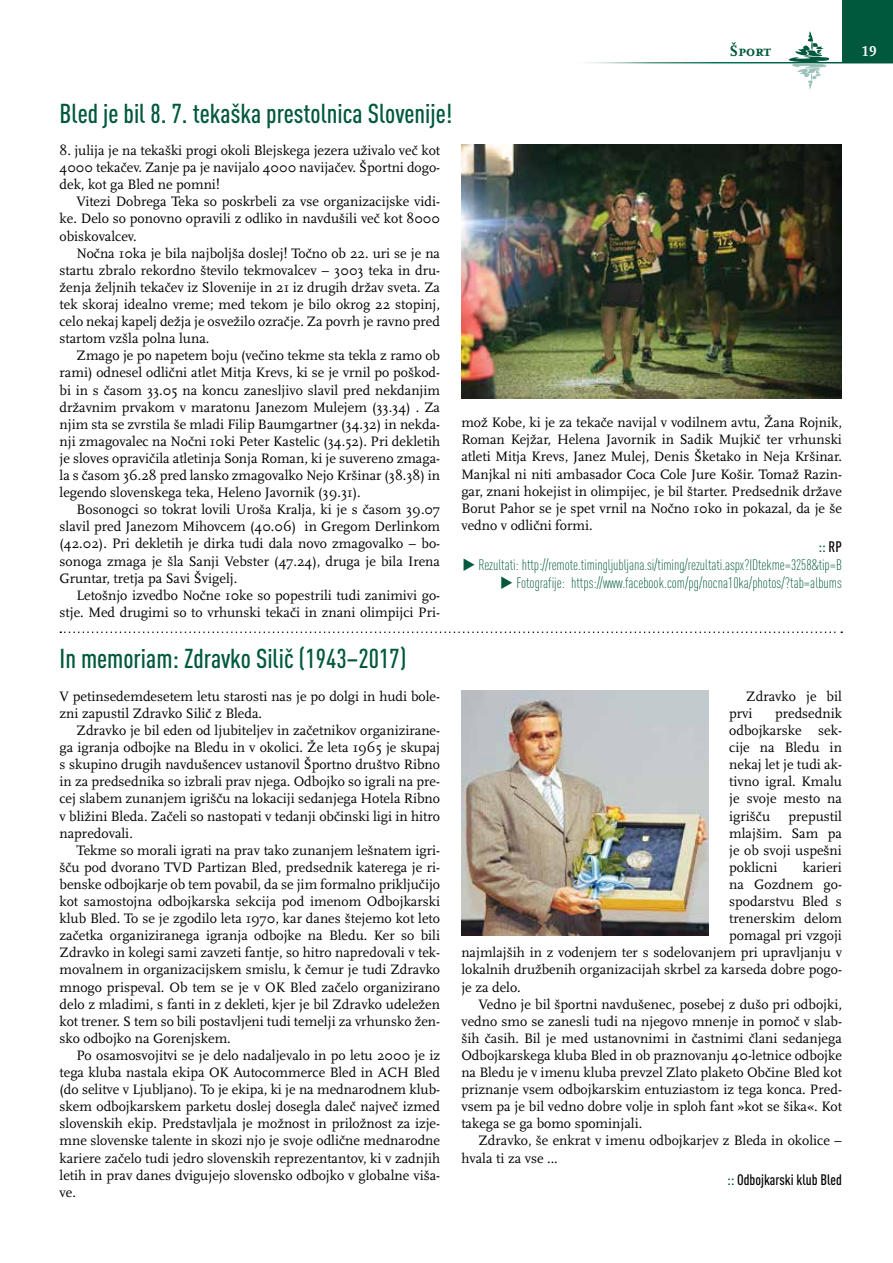
<style>
.page{position:relative;width:893px;height:1263px;background:#fff}
.page>*{position:absolute;margin:0;border:0;box-sizing:border-box;transform-origin:0 0}
.t1{font:500 condensed 27px "DIN Pro";color:#00583d}
.t2{font:700 15.75px "Scala Caps CE";color:#00583d}
.t3{font:300 condensed 15px/18px "DIN Pro";letter-spacing:-.005em;color:#00583d;text-align:right}
.t4{font:500 condensed 15px "DIN Pro";color:#000}
.t5{font:700 15px "Scala Caps CE";color:#fff}
.t6{font:14.25px/17.1px "Scala CE";color:#000;text-align:justify}
.s1{font-weight:500}
.s2{font-weight:500;color:#000}
.s3{color:#00583d}
</style>
<div class="page">
<div style="left:842px;top:0;width:51px;height:63px;background:#00583d"></div>
<hr style="left:563px;top:62px;width:330px;height:1px;background:#fff">
<svg style="left:787px;top:31px;width:43px;height:58px"></svg>
<img style="left:461px;top:145px;width:381px;height:253px">
<img style="left:461px;top:690px;width:247px;height:246px">
<svg style="left:60px;top:631px;width:782px;height:2px"></svg>
<p class="t2" style="left:730px;top:42px;width:43px">Šport</p>
<p class="t5" style="left:862px;top:43px;width:16px">19</p>
<h1 class="t1" style="left:60px;top:93px;width:394px">Bled je bil 8. 7. tekaška prestolnica Slovenije!</h1>
<p class="t6" style="left:60px;top:142px;width:382px">8. julija je na tekaški progi okoli Blejskega jezera uživalo več kot 4000 tekačev. Zanje pa je navijalo 4000 navijačev. Športni dogo&shy;dek, kot ga Bled ne pomni!</p>
<p class="t6" style="left:60px;top:193px;width:382px;text-indent:17px">Vitezi Dobrega Teka so poskrbeli za vse organizacijske vidi&shy;ke. Delo so ponovno opravili z odliko in navdušili več kot 8000 obiskovalcev.</p>
<p class="t6" style="left:60px;top:245px;width:382px;text-indent:17px">Nočna 10ka je bila najboljša doslej! Točno ob 22. uri se je na startu zbralo rekordno število tekmovalcev – 3003 teka in dru&shy;ženja željnih tekačev iz Slovenije in 21 iz drugih držav sveta. Za tek skoraj idealno vreme; med tekom je bilo okrog 22 stopinj, celo nekaj kapelj dežja je osvežilo ozračje. Za povrh je ravno pred startom vzšla polna luna.</p>
<p class="t6" style="left:60px;top:347px;width:382px;text-indent:17px">Zmago je po napetem boju (večino tekme sta tekla z ramo ob rami) odnesel odlični atlet Mitja Krevs, ki se je vrnil po poškod&shy;bi in s časom 33.05 na koncu zanesljivo slavil pred nekdanjim državnim prvakom v maratonu Janezom Mulejem (33.34) . Za njim sta se zvrstila še mladi Filip Baumgartner (34.32) in nekda&shy;nji zmagovalec na Nočni 10ki Peter Kastelic (34.52). Pri dekletih je sloves opravičila atletinja Sonja Roman, ki je suvereno zmaga&shy;la s časom 36.28 pred lansko zmagovalko Nejo Kršinar (38.38) in legendo slovenskega teka, Heleno Javornik (39.31).</p>
<p class="t6" style="left:60px;top:501px;width:382px;text-indent:17px">Bosonogci so tokrat lovili Uroša Kralja, ki je s časom 39.07 slavil pred Janezom Mihovcem (40.06) in Gregom Derlinkom (42.02). Pri dekletih je dirka tudi dala novo zmagovalko – bo&shy;sonoga zmaga je šla Sanji Vebster (47.24), druga je bila Irena Gruntar, tretja pa Savi Švigelj.</p>
<p class="t6" style="left:60px;top:587px;width:382px;text-align:right">Letošnjo izvedbo Nočne 10ke so popestrili tudi zanimivi go&shy;stje. Med drugimi so to vrhunski tekači in znani olimpijci Pri-</p>
<h1 class="t1" style="left:60px;top:639px;width:348px">In memoriam: Zdravko Silič (1943–2017)</h1>
<p class="t6" style="left:60px;top:688px;width:382px">V petinsedemdesetem letu starosti nas je po dolgi in hudi bole&shy;zni zapustil Zdravko Silič z Bleda.</p>
<p class="t6" style="left:60px;top:722px;width:382px;text-indent:17px">Zdravko je bil eden od ljubiteljev in začetnikov organizirane&shy;ga igranja odbojke na Bledu in v okolici. Že leta 1965 je skupaj s skupino drugih navdušencev ustanovil Športno društvo Ribno in za predsednika so izbrali prav njega. Odbojko so igrali na pre&shy;cej slabem zunanjem igrišču na lokaciji sedanjega Hotela Ribno v bližini Bleda. Začeli so nastopati v tedanji občinski ligi in hitro napredovali.</p>
<p class="t6" style="left:60px;top:842px;width:382px;text-indent:17px">Tekme so morali igrati na prav tako zunanjem lešnatem igri&shy;šču pod dvorano TVD Partizan Bled, predsednik katerega je ri&shy;benske odbojkarje ob tem povabil, da se jim formalno priključijo kot samostojna odbojkarska sekcija pod imenom Odbojkarski klub Bled. To se je zgodilo leta 1970, kar danes štejemo kot leto začetka organiziranega igranja odbojke na Bledu. Ker so bili Zdravko in kolegi sami zavzeti fantje, so hitro napredovali v tek&shy;movalnem in organizacijskem smislu, k čemur je tudi Zdravko mnogo prispeval. Ob tem se je v OK Bled začelo organizirano delo z mladimi, s fanti in z dekleti, kjer je bil Zdravko udeležen kot trener. S tem so bili postavljeni tudi temelji za vrhunsko žen&shy;sko odbojko na Gorenjskem.</p>
<p class="t6" style="left:60px;top:1047px;width:382px;text-indent:17px">Po osamosvojitvi se je delo nadaljevalo in po letu 2000 je iz tega kluba nastala ekipa OK Autocommerce Bled in ACH Bled (do selitve v Ljubljano). To je ekipa, ki je na mednarodnem klub&shy;skem odbojkarskem parketu doslej dosegla daleč največ izmed slovenskih ekip. Predstavljala je možnost in priložnost za izje&shy;mne slovenske talente in skozi njo je svoje odlične mednarodne kariere začelo tudi jedro slovenskih reprezentantov, ki v zadnjih letih in prav danes dvigujejo slovensko odbojko v globalne viša&shy;ve.</p>
<p class="t6" style="left:461px;top:414px;width:382px">mož Kobe, ki je za tekače navijal v vodilnem avtu, Žana Rojnik, Roman Kejžar, Helena Javornik in Sadik Mujkič ter vrhunski atleti Mitja Krevs, Janez Mulej, Denis Šketako in Neja Kršinar.<br>Manjkal ni niti ambasador Coca Cole Jure Košir. Tomaž Razin&shy;gar, znani hokejist in olimpijec, je bil štarter. Predsednik države Borut Pahor se je spet vrnil na Nočno 10ko in pokazal, da je še vedno v odlični formi.</p>
<p class="t3" style="left:478px;top:537px;width:365px"><span class="s1">:::</span><span class="s2">RP<br></span>Rezultati: http://remote.timingljubljana.si/timing/rezultati.aspx?IDtekme=3258&amp;tip=B<br>Fotografije: https://www.facebook.com/pg/nocna10ka/photos/?tab=albums</p>
<p class="t6" style="left:729px;top:688px;width:114px;text-indent:17px">Zdravko je bil prvi</p>
<p class="t6" style="left:729px;top:705px;width:114px;text-indent:46px">predsednik odbojkarske sek&shy;cije na Bledu in nekaj let je tudi ak&shy;tivno igral. Kmalu je svoje mesto na igrišču</p>
<p class="t6" style="left:729px;top:808px;width:114px;text-indent:59px">prepustil mlajšim. Sam pa je ob svoji uspešni poklicni</p>
<p class="t6" style="left:803px;top:859px;width:41px">karieri</p>
<p class="t6" style="left:729px;top:876px;width:114px">na Gozdnem go-</p>
<p class="t6" style="left:729px;top:893px;width:114px">spodarstvu Bled s</p>
<p class="t6" style="left:729px;top:910px;width:114px">trenerskim delom</p>
<p class="t6" style="left:729px;top:927px;width:114px">pomagal pri vzgoji</p>
<p class="t6" style="left:461px;top:944px;width:382px">najmlajših in z vodenjem ter s sodelovanjem pri upravljanju v</p>
<p class="t6" style="left:461px;top:961px;width:382px">lokalnih družbenih organizacijah skrbel za karseda dobre pogo-</p>
<p class="t6" style="left:461px;top:979px;width:61px">je za delo.</p>
<p class="t6" style="left:478px;top:996px;width:365px">Vedno je bil športni navdušenec, posebej z dušo pri odbojki,</p>
<p class="t6" style="left:461px;top:1013px;width:382px">vedno smo se zanesli tudi na njegovo mnenje in pomoč v slab-</p>
<p class="t6" style="left:461px;top:1030px;width:382px">ših časih. Bil je med ustanovnimi in častnimi člani sedanjega</p>
<p class="t6" style="left:461px;top:1047px;width:382px">Odbojkarskega kluba Bled in ob praznovanju 40-letnice odbojke</p>
<p class="t6" style="left:461px;top:1064px;width:382px">na Bledu je v imenu kluba prevzel Zlato plaketo Občine Bled kot</p>
<p class="t6" style="left:461px;top:1081px;width:382px">priznanje vsem odbojkarskim entuziastom iz tega konca. Pred-</p>
<p class="t6" style="left:461px;top:1098px;width:382px">vsem pa je bil vedno dobre volje in sploh fant »kot se šika«. Kot</p>
<p class="t6" style="left:461px;top:1115px;width:182px">takega se ga bomo spominjali.</p>
<p class="t6" style="left:478px;top:1132px;width:365px">Zdravko, še enkrat v imenu odbojkarjev z Bleda in okolice –</p>
<p class="t6" style="left:461px;top:1150px;width:98px">hvala ti za vse ...</p>
<p class="t4" style="left:727px;top:1168px;width:116px"><span class="s3">:::</span> Odbojkarski klub Bled</p>
</div>
